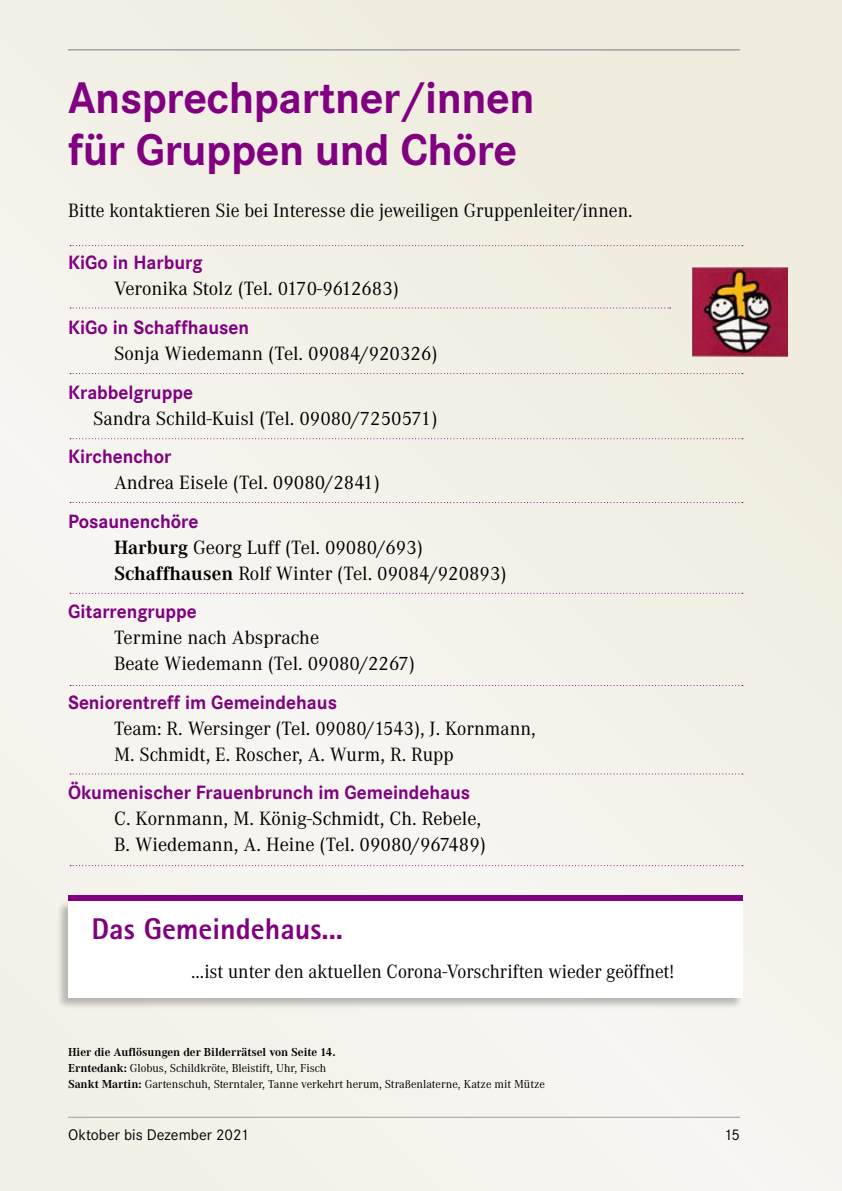
<style>
.page{position:relative;width:842px;height:1191px;background:#f3f1e9}
.page>*{position:absolute;margin:0;border:0;box-sizing:border-box;transform-origin:0 0}
.t1{font:700 46px/52px "Corporate S";letter-spacing:-.01em;color:#800080}
.t2{font:800 30px "Rotis Sans Serif";color:#800080}
.t3{font:20px/26px "Corporate A";color:#000}
.t4{font:700 20px "Corporate S";color:#800080}
.t5{font:20px "Corporate A";color:#000;scale:.96 1}
.t6{font:20px "Corporate A";color:#000;scale:.95 1}
.t7{font:16px "Corporate S";color:#000}
.t8{font:12px/16px "Corporate A";color:#000}
.s1{font-weight:700}
</style>
<div class="page">
<hr style="left:68px;top:1116px;width:672px;height:1px;background:#9c9e9f">
<svg style="left:70px;top:307px;width:601px;height:1px"></svg>
<svg style="left:70px;top:373px;width:673px;height:1px"></svg>
<svg style="left:70px;top:502px;width:673px;height:1px"></svg>
<svg style="left:70px;top:685px;width:673px;height:1px"></svg>
<svg style="left:70px;top:773px;width:673px;height:1px"></svg>
<svg style="left:70px;top:865px;width:673px;height:1px"></svg>
<img style="left:693px;top:268px;width:94px;height:88px">
<svg style="left:70px;top:593px;width:673px;height:1px"></svg>
<svg style="left:70px;top:438px;width:673px;height:1px"></svg>
<svg style="left:70px;top:245px;width:673px;height:1px"></svg>
<div style="left:56px;top:901px;width:687px;height:108px;background:#000;opacity:.25"></div>
<div style="left:68px;top:901px;width:674px;height:96px;background:#fff"></div>
<div style="left:68px;top:894px;width:674px;height:6px;background:#800080"></div>
<hr style="left:68px;top:49px;width:672px;height:1px;background:#9c9e9f">
<h1 class="t1" style="left:68px;top:73px;width:468px">Ansprechpartner/innen für Gruppen und Chöre</h1>
<p class="t5" style="left:68px;top:200px;width:590px">Bitte kontaktieren Sie bei Interesse die jeweiligen Gruppenleiter/innen.</p>
<p class="t4" style="left:68px;top:251px;width:136px">KiGo in Harburg</p>
<p class="t3" style="left:114px;top:276px;width:287px">Veronika Stolz (Tel. 0170-9612683)</p>
<p class="t4" style="left:68px;top:316px;width:183px">KiGo in Schaffhausen</p>
<p class="t3" style="left:114px;top:341px;width:325px">Sonja Wiedemann (Tel. 09084/920326)</p>
<p class="t4" style="left:68px;top:380px;width:126px">Krabbelgruppe</p>
<p class="t3" style="left:93px;top:405px;width:346px">Sandra Schild-Kuisl (Tel. 09080/7250571)</p>
<p class="t4" style="left:68px;top:445px;width:105px">Kirchenchor</p>
<p class="t3" style="left:114px;top:470px;width:267px">Andrea Eisele (Tel. 09080/2841)</p>
<p class="t4" style="left:68px;top:509px;width:132px">Posaunenchöre</p>
<p class="t3" style="left:114px;top:534px;width:394px"><span class="s1">Harburg</span> Georg Luff (Tel. 09080/693)<br><span class="s1">Schaffhausen</span> Rolf Winter (Tel. 09084/920893)</p>
<p class="t4" style="left:68px;top:600px;width:130px">Gitarrengruppe</p>
<p class="t3" style="left:114px;top:625px;width:302px">Termine nach Absprache<br>Beate Wiedemann (Tel. 09080/2267)</p>
<p class="t4" style="left:68px;top:690px;width:271px">Seniorentreff im Gemeindehaus</p>
<p class="t3" style="left:114px;top:715px;width:423px">Team: R. Wersinger (Tel. 09080/1543), J. Kornmann,<br>M. Schmidt, E. Roscher, A. Wurm, R. Rupp</p>
<p class="t4" style="left:68px;top:781px;width:404px">Ökumenischer Frauenbrunch im Gemeindehaus</p>
<p class="t3" style="left:114px;top:806px;width:373px">C. Kornmann, M. König-Schmidt, Ch. Rebele,<br>B. Wiedemann, A. Heine (Tel. 09080/967489)</p>
<h2 class="t2" style="left:91px;top:910px;width:253px">Das Gemeindehaus...</h2>
<p class="t6" style="left:191px;top:960px;width:510px">...ist unter den aktuellen Corona-Vorschriften wieder geöffnet!</p>
<p class="t8" style="left:68px;top:1044px;width:478px"><span class="s1">Hier die Auflösungen der Bilderrätsel von Seite 14.<br>Erntedank:</span> Globus, Schildkröte, Bleistift, Uhr, Fisch<br><span class="s1">Sankt Martin:</span> Gartenschuh, Sterntaler, Tanne verkehrt herum, Straßenlaterne, Katze mit Mütze</p>
<p class="t7" style="left:68px;top:1125px;width:182px">Oktober bis Dezember 2021</p>
<p class="t7" style="left:724px;top:1125px;width:18px">15</p>
</div>
